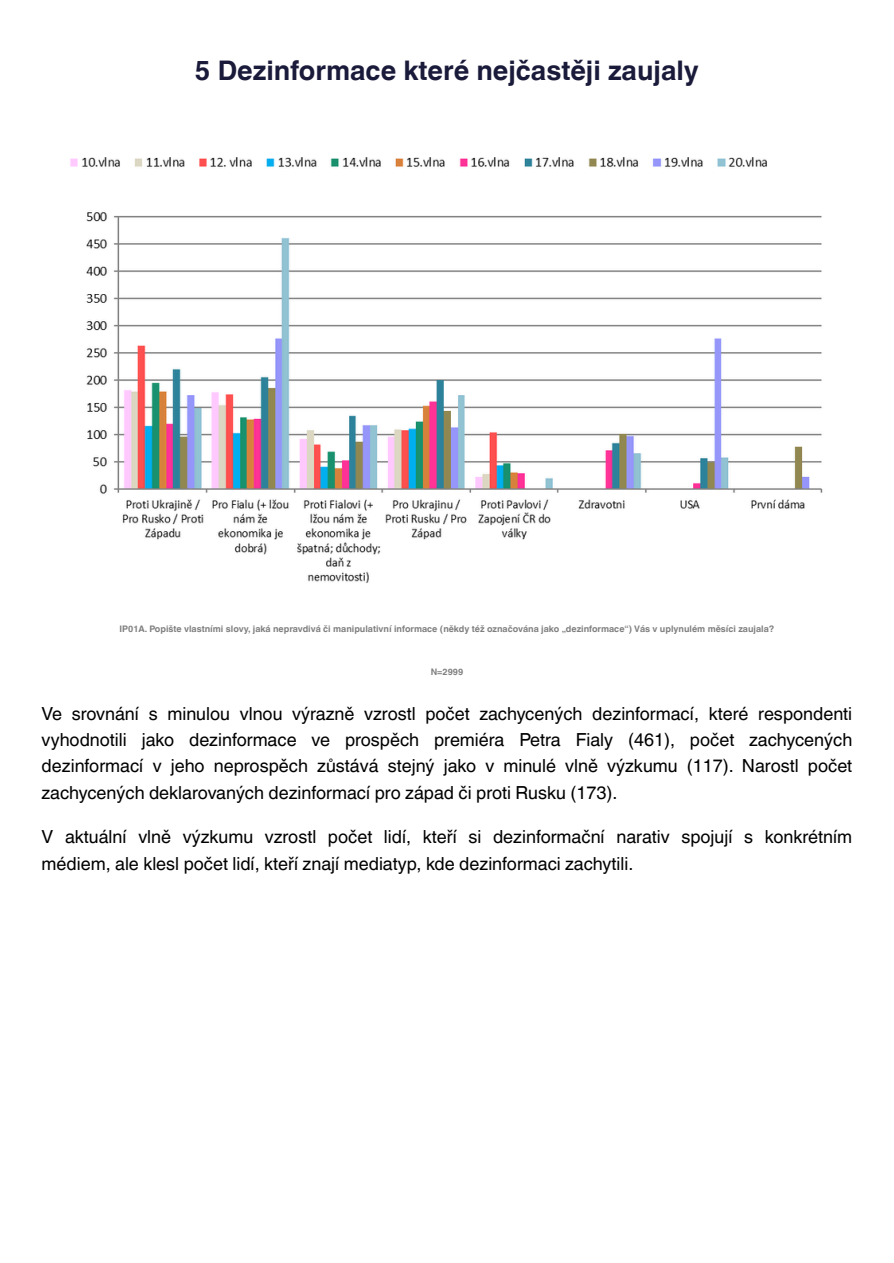
<style>
.page{position:relative;width:894px;height:1263px;background:#fff}
.page>*{position:absolute;margin:0;border:0;box-sizing:border-box;transform-origin:0 0}
.t1{font:700 27px "Helvetica World";color:#1a1a3a}
.t2{font:18px/26.2px "Helvetica World";color:#000;text-align:justify}
.t3{font:700 9px "Helvetica World";color:#7f7f7f}
</style>
<div class="page">
<img style="left:70px;top:157px;width:753px;height:426px">
<p class="t1" style="left:195px;top:48px;width:505px">5 Dezinformace které nejčastěji zaujaly</p>
<p class="t3" style="left:120px;top:622px;width:656px">IP01A. Popište vlastními slovy, jaká nepravdivá či manipulativní informace (někdy též označována jako „dezinformace“) Vás v uplynulém měsíci zaujala?</p>
<p class="t3" style="left:430px;top:664px;width:34px">N=2999</p>
<p class="t2" style="left:42px;top:701px;width:811px">Ve srovnání s minulou vlnou výrazně vzrostl počet zachycených dezinformací, které respondenti vyhodnotili jako dezinformace ve prospěch premiéra Petra Fialy (461), počet zachycených dezinformací v jeho neprospěch zůstává stejný jako v minulé vlně výzkumu (117). Narostl počet zachycených deklarovaných dezinformací pro západ či proti Rusku (173).</p>
<p class="t2" style="left:42px;top:823px;width:811px;line-height:27px">V aktuální vlně výzkumu vzrostl počet lidí, kteří si dezinformační narativ spojují s konkrétním médiem, ale klesl počet lidí, kteří znají mediatyp, kde dezinformaci zachytili.</p>
</div>
